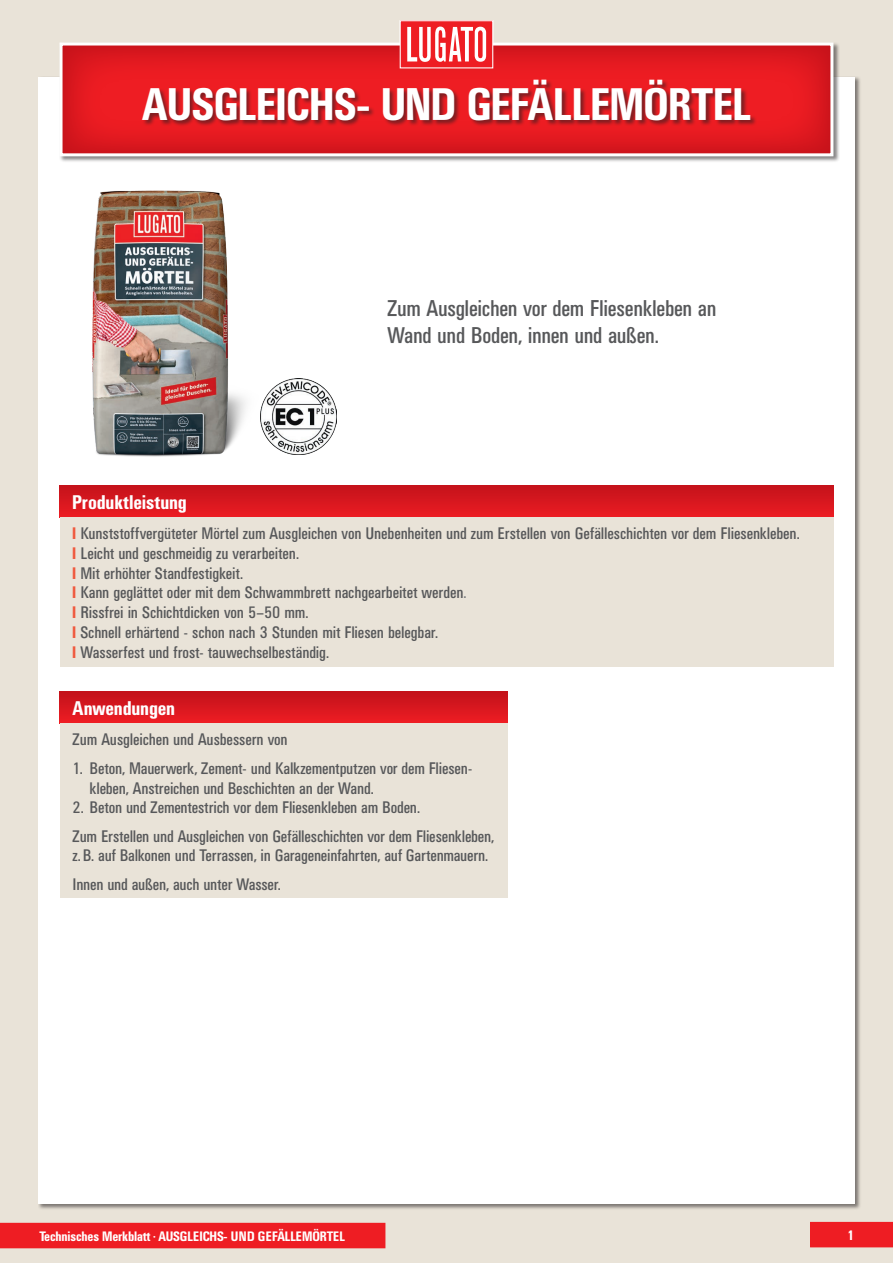
<style>
.page{position:relative;width:893px;height:1263px;background:#e9e3d8}
.page>*{position:absolute;margin:0;border:0;box-sizing:border-box;transform-origin:0 0}
.t1{font:500 condensed 45px "UN11";color:#fff}
.t2{font:condensed 22.5px/27px "UN11";letter-spacing:-.005em;color:#57585a}
.t3{font:500 condensed 19.5px "UN11";letter-spacing:.005em;color:#fff}
.t4{font:condensed 16.5px/19.8px "UN11";color:#57585a}
.t5{font:500 condensed 13.5px "UN11";color:#fff}
.s1{font-weight:500;color:#f0593e}
.s2{color:#787a7d}
</style>
<div class="page">
<div style="left:38px;top:77px;width:817px;height:1126px;background:#fff"></div>
<div style="left:810px;top:1222px;width:83px;height:25px;background:#ee1d23"></div>
<div style="left:0;top:1223px;width:385px;height:25px;background:#ee1d23"></div>
<div style="left:59px;top:42px;width:781px;height:121px;background:#231f20;opacity:.55"></div>
<svg style="left:60px;top:43px;width:773px;height:113px;background:#e22b31"></svg>
<div style="left:142px;top:79px;width:615px;height:48px;background:#231f20;opacity:.55"></div>
<div style="left:400px;top:21px;width:93px;height:47px;background:#ee1d23"></div>
<div style="left:400px;top:20px;width:93px;height:48px;border:1px solid #fff"></div>
<svg style="left:407px;top:27px;width:79px;height:35px"></svg>
<div style="left:60px;top:485px;width:773px;height:32px;background:linear-gradient(to bottom,#c3121b,#ea1c22)"></div>
<div style="left:60px;top:517px;width:773px;height:149px;background:#e9e3d8"></div>
<div style="left:60px;top:692px;width:447px;height:32px;background:linear-gradient(to bottom,#c2121a,#ee1d23)"></div>
<div style="left:60px;top:724px;width:447px;height:174px;background:#e9e3d8"></div>
<img style="left:92px;top:190px;width:169px;height:267px">
<img style="left:261px;top:378px;width:76px;height:76px">
<h1 class="t1" style="left:142px;top:79px;width:610px">AUSGLEICHS- UND GEFÄLLEMÖRTEL</h1>
<h2 class="t2" style="left:387px;top:294px;width:330px">Zum Ausgleichen vor dem Fliesenkleben an<br>Wand und Boden, innen und außen.</h2>
<p class="t3" style="left:72px;top:491px;width:116px">Produktleistung</p>
<p class="t4" style="left:72px;top:523px;width:729px"><span class="s1">I</span> Kunststoffvergüteter Mörtel zum Ausgleichen von Unebenheiten und zum Erstellen von Gefälleschichten vor dem Fliesenkleben.<br><span class="s1">I</span> Leicht und geschmeidig zu verarbeiten.<br><span class="s1">I</span> Mit erhöhter Standfestigkeit.<br><span class="s1">I</span> Kann geglättet oder mit dem Schwammbrett nachgearbeitet werden<span class="s2">.<br></span><span class="s1">I</span> Rissfrei in Schichtdicken von 5–50 mm.<br><span class="s1">I</span> Schnell erhärtend - schon nach 3 Stunden mit Fliesen belegbar.<br><span class="s1">I</span> Wasserfest und frost- tauwechselbeständig.</p>
<p class="t3" style="left:73px;top:697px;width:104px">Anwendungen</p>
<p class="t4" style="left:73px;top:730px;width:217px">Zum Ausgleichen und Ausbessern von</p>
<p class="t4" style="left:90px;top:758px;width:384px;text-indent:-17px">1. Beton, Mauerwerk, Zement- und Kalkzementputzen vor dem Fliesen&shy;kleben, Anstreichen und Beschichten an der Wand.</p>
<p class="t4" style="left:73px;top:793px;width:423px;line-height:28.3px">2. Beton und Zementestrich vor dem Fliesenkleben am Boden.<br>Zum Erstellen und Ausgleichen von Gefälleschichten vor dem Fliesenkleben,</p>
<p class="t4" style="left:73px;top:841px;width:417px;line-height:28.3px">z.B. auf Balkonen und Terrassen, in Garageneinfahrten, auf Gartenmauern.<br>Innen und außen, auch unter Wasser.</p>
<p class="t5" style="left:39px;top:1228px;width:307px">Technisches Merkblatt <sup>•</sup> AUSGLEICHS- UND GEFÄLLEMÖRTEL</p>
<p class="t5" style="left:847px;top:1227px;width:8px">1</p>
</div>
